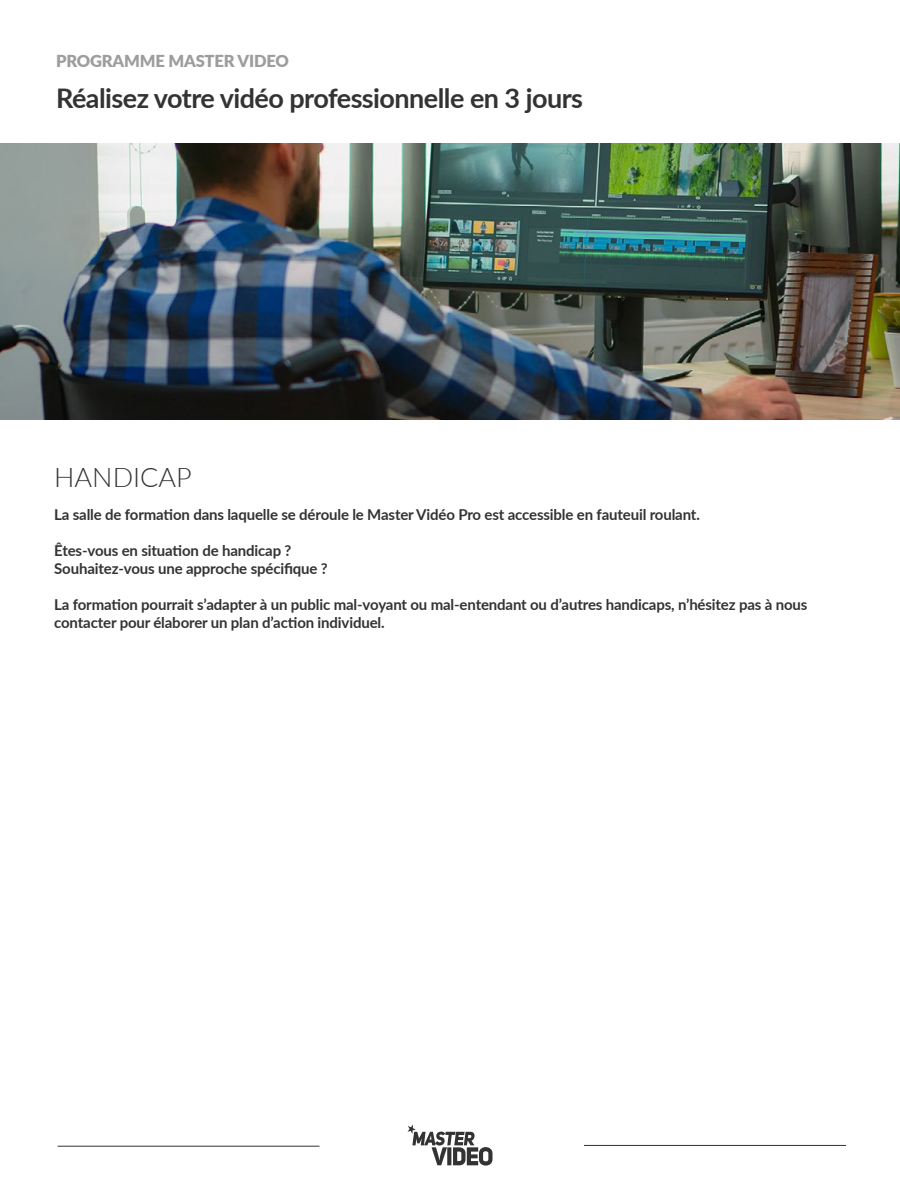
<style>
.page{position:relative;width:900px;height:1200px;background:#fff}
.page>*{position:absolute;margin:0;border:0;box-sizing:border-box;transform-origin:0 0}
.t1{font:700 27px "Lato";letter-spacing:-.02em;color:#333}
.t2{font:300 27px "Lato";color:#333}
.t3{font:900 16.5px "Lato";letter-spacing:-.01em;color:#9d9d9c}
.t4{font:700 15px/18px "Lato";letter-spacing:-.01em;color:#333}
</style>
<div class="page">
<hr style="left:58px;top:1146px;width:262px;height:1px;background:#333">
<svg style="left:407px;top:1125px;width:86px;height:41px"></svg>
<hr style="left:584px;top:1145px;width:262px;height:1px;background:#333">
<img style="left:0;top:144px;width:900px;height:276px">
<p class="t3" style="left:56px;top:49px;width:234px">PROGRAMME MASTER VIDEO</p>
<h1 class="t1" style="left:56px;top:78px;width:528px">Réalisez votre vidéo professionnelle en 3 jours</h1>
<h1 class="t2" style="left:54px;top:459px;width:139px">HANDICAP</h1>
<p class="t4" style="left:54px;top:505px;width:647px">La salle de formation dans laquelle se déroule le Master Vidéo Pro est accessible en fauteuil roulant.</p>
<p class="t4" style="left:54px;top:541px;width:275px">Êtes-vous en situation de handicap ?<br>Souhaitez-vous une approche spécifique ?</p>
<p class="t4" style="left:54px;top:595px;width:755px">La formation pourrait s’adapter à un public mal-voyant ou mal-entendant ou d’autres handicaps, n’hésitez pas à nous contacter pour élaborer un plan d’action individuel.</p>
</div>
